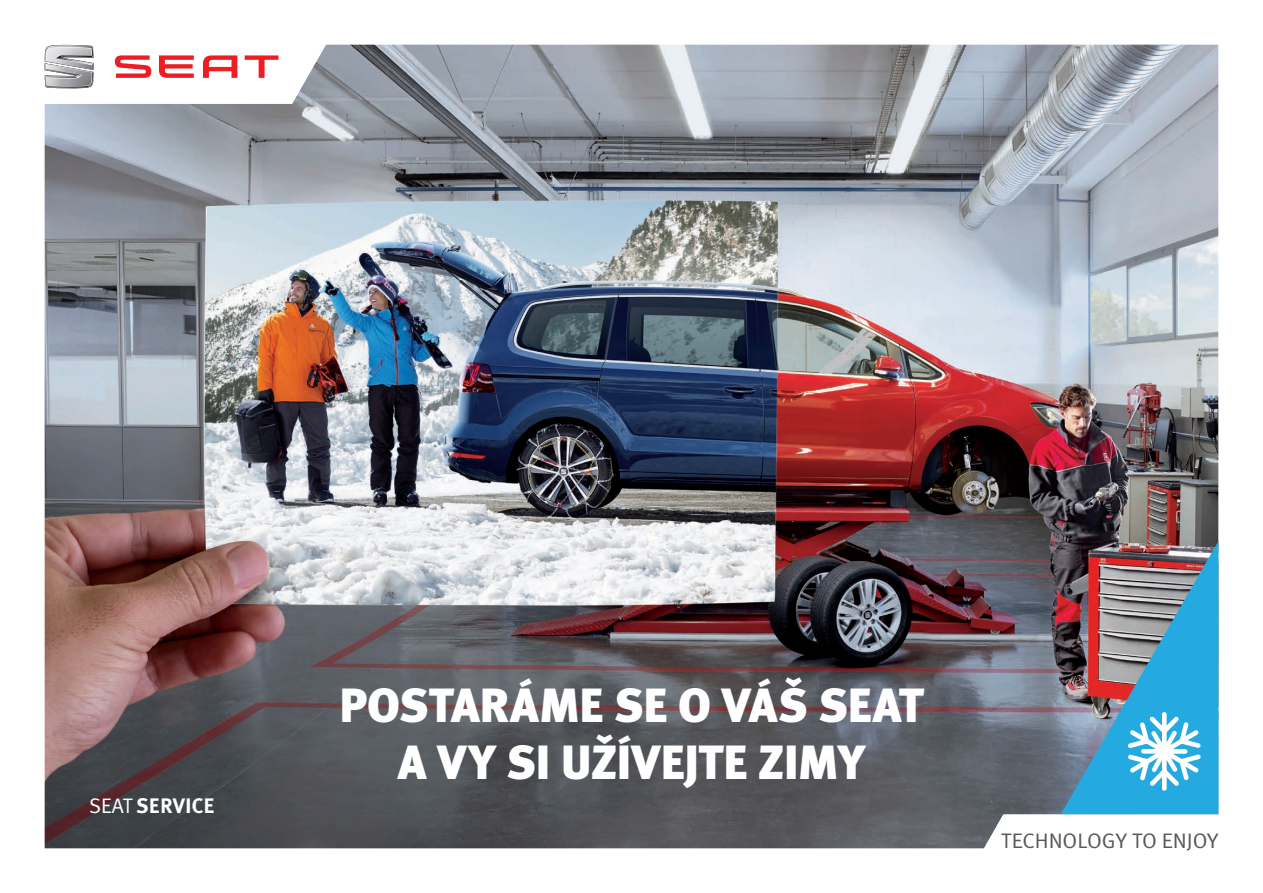
<style>
.page{position:relative;width:1263px;height:893px;background:#fff}
.page>*{position:absolute;margin:0;border:0;box-sizing:border-box;transform-origin:0 0}
.t1{font:48px/57.6px "Seat Meta Black CE";letter-spacing:-.005em;color:#fff;text-align:center}
.t2{font:21px "Seat Meta Normal CE";color:#57585a;scale:1.05 1}
.t3{font:21px "Seat Meta Bold CE";color:#fff}
.s1{font-family:"Seat Meta Normal CE"}
</style>
<div class="page">
<img style="left:45px;top:45px;width:1173px;height:803px">
<img style="left:958px;top:541px;width:261px;height:308px">
<svg style="left:44px;top:44px;width:308px;height:60px"></svg>
<p class="t3" style="left:89px;top:793px;width:127px"><span class="s1">SEAT</span> SERVICE</p>
<p class="t1" style="left:339px;top:676px;width:586px">POSTARÁME SE O VÁŠ SEAT<br>A VY SI UŽÍVEJTE ZIMY</p>
<p class="t2" style="left:1001px;top:829px;width:208px">TECHNOLOGY TO ENJOY</p>
</div>
